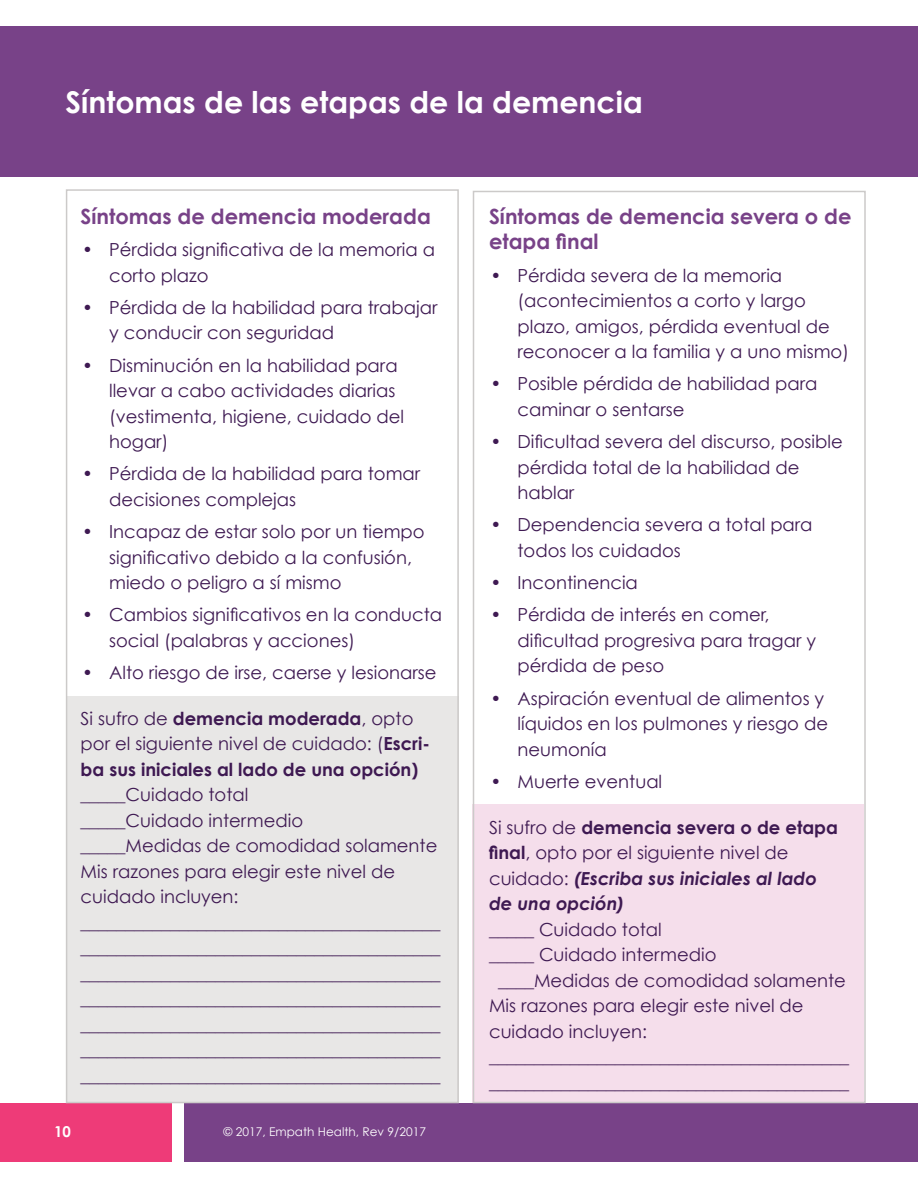
<style>
.page{position:relative;width:918px;height:1188px;background:#fff}
.page>*{position:absolute;margin:0;border:0;box-sizing:border-box;transform-origin:0 0}
.t1{font:700 30px "Century Gothic";color:#fff}
.t2{font:700 21px/25.5px "Century Gothic";color:#784288}
.t3{font:18px/25.5px "Century Gothic";color:#3e1952}
.t4{font:700 15px "Century Gothic";color:#fff}
.t5{font:12px "Century Gothic";color:#fff}
.s1{font-weight:700}
.s2{font-weight:700;font-style:italic}
</style>
<div class="page">
<div style="left:184px;top:1103px;width:734px;height:59px;background:#784288"></div>
<div style="left:0;top:1103px;width:172px;height:59px;background:#ee3b78"></div>
<div style="left:0;top:26px;width:918px;height:151px;background:#784288"></div>
<div style="left:68px;top:697px;width:391px;height:406px;background:#e8e7e6"></div>
<div style="left:473px;top:805px;width:391px;height:298px;background:#f5deeb"></div>
<div style="left:66px;top:189px;width:393px;height:914px;border:2px solid #cccac9"></div>
<div style="left:473px;top:191px;width:393px;height:912px;border:2px solid #cccac9"></div>
<p class="t1" style="left:66px;top:83px;width:579px">Síntomas de las etapas de la demencia</p>
<p class="t2" style="left:81px;top:203px;width:352px">Síntomas de demencia moderada</p>
<p class="t3" style="left:109px;top:237px;width:327px;text-indent:-27px">• Pérdida significativa de la memoria a corto plazo</p>
<p class="t3" style="left:109px;top:294px;width:330px;text-indent:-27px">• Pérdida de la habilidad para trabajar y conducir con seguridad</p>
<p class="t3" style="left:109px;top:352px;width:297px;text-indent:-27px">• Disminución en la habilidad para llevar a cabo actividades diarias (vestimenta, higiene, cuidado del hogar)</p>
<p class="t3" style="left:109px;top:461px;width:313px;text-indent:-27px">• Pérdida de la habilidad para tomar decisiones complejas</p>
<p class="t3" style="left:109px;top:519px;width:317px;text-indent:-27px">• Incapaz de estar solo por un tiempo significativo debido a la confusión, miedo o peligro a sí mismo</p>
<p class="t3" style="left:109px;top:602px;width:335px;text-indent:-27px">• Cambios significativos en la conducta social (palabras y acciones)</p>
<p class="t3" style="left:82px;top:660px;width:356px">• Alto riesgo de irse, caerse y lesionarse</p>
<p class="t3" style="left:81px;top:705px;width:351px">Si sufro de <span class="s1">demencia moderada</span>, opto por el siguiente nivel de cuidado: (<span class="s1">Escri&shy;ba sus iniciales al lado de una opción) </span>_____Cuidado total</p>
<p class="t3" style="left:81px;top:807px;width:224px">_____Cuidado intermedio</p>
<p class="t3" style="left:81px;top:833px;width:358px">_____Medidas de comodidad solamente</p>
<p class="t3" style="left:81px;top:858px;width:316px">Mis razones para elegir este nivel de cuidado incluyen:</p>
<p class="t3" style="left:81px;top:909px;width:361px">________________________________________</p>
<p class="t3" style="left:81px;top:935px;width:361px">________________________________________</p>
<p class="t3" style="left:81px;top:960px;width:361px">________________________________________</p>
<p class="t3" style="left:81px;top:986px;width:361px">________________________________________</p>
<p class="t3" style="left:81px;top:1011px;width:361px">________________________________________</p>
<p class="t3" style="left:81px;top:1037px;width:361px">________________________________________</p>
<p class="t3" style="left:81px;top:1062px;width:361px">________________________________________</p>
<p class="t4" style="left:54px;top:1122px;width:18px">10</p>
<p class="t5" style="left:224px;top:1124px;width:204px">© 2017, Empath Health, Rev 9/2017</p>
<p class="t2" style="left:489px;top:203px;width:364px">Síntomas de demencia severa o de etapa final</p>
<p class="t3" style="left:518px;top:262px;width:333px;text-indent:-27px">• Pérdida severa de la memoria (acontecimientos a corto y largo plazo, amigos, pérdida eventual de reconocer a la familia y a uno mismo)</p>
<p class="t3" style="left:518px;top:371px;width:302px;text-indent:-27px">• Posible pérdida de habilidad para caminar o sentarse</p>
<p class="t3" style="left:518px;top:429px;width:327px;text-indent:-27px">• Dificultad severa del discurso, posible pérdida total de la habilidad de hablar</p>
<p class="t3" style="left:518px;top:512px;width:297px;text-indent:-27px">• Dependencia severa a total para todos los cuidados</p>
<p class="t3" style="left:491px;top:570px;width:149px">• Incontinencia</p>
<p class="t3" style="left:518px;top:602px;width:300px;text-indent:-27px">• Pérdida de interés en comer, dificultad progresiva para tragar y pérdida de peso</p>
<p class="t3" style="left:518px;top:685px;width:312px;text-indent:-27px">• Aspiración eventual de alimentos y líquidos en los pulmones y riesgo de neumonía</p>
<p class="t3" style="left:491px;top:768px;width:173px">• Muerte eventual</p>
<p class="t3" style="left:489px;top:814px;width:350px">Si sufro de <span class="s1">demencia severa o de etapa final</span>, opto por el siguiente nivel de cuidado: <span class="s2">(Escriba sus iniciales al lado de una opción)</span></p>
<p class="t3" style="left:489px;top:916px;width:174px">_____ Cuidado total</p>
<p class="t3" style="left:489px;top:942px;width:229px">_____ Cuidado intermedio</p>
<p class="t3" style="left:498px;top:967px;width:349px">____Medidas de comodidad solamente</p>
<p class="t3" style="left:489px;top:993px;width:316px">Mis razones para elegir este nivel de cuidado incluyen:</p>
<p class="t3" style="left:489px;top:1044px;width:362px">________________________________________</p>
<p class="t3" style="left:489px;top:1069px;width:362px">________________________________________</p>
</div>
